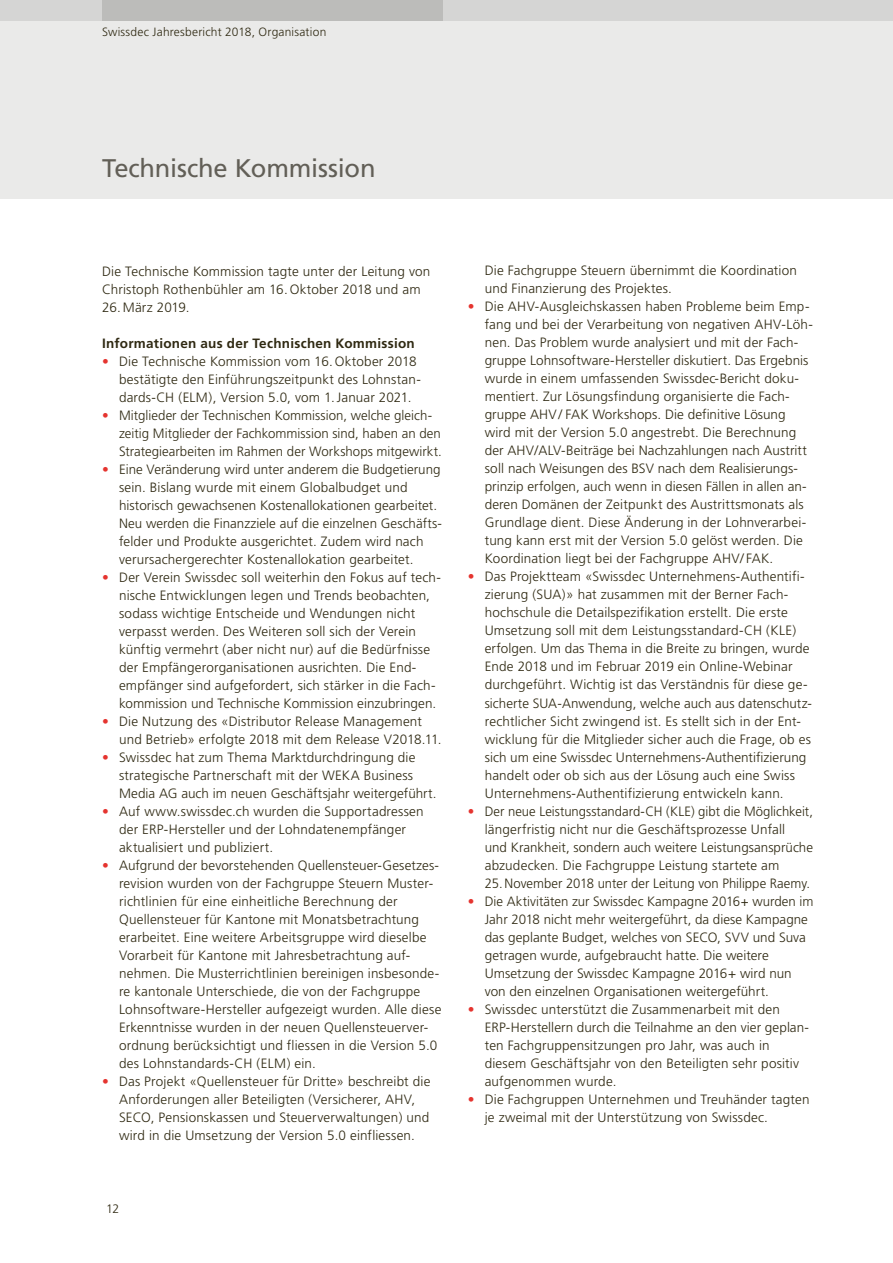
<style>
.page{position:relative;width:893px;height:1263px;background:#fff}
.page>*{position:absolute;margin:0;border:0;box-sizing:border-box;transform-origin:0 0}
.t1{font:25.5px "Frutiger";letter-spacing:-.005em;color:#625f57}
.t2{font:300 13.5px/18px "Frutiger";letter-spacing:.01em;color:#2f2912}
.t3{font:700 13.5px "Frutiger";letter-spacing:.02em;color:#2f2912}
.t4{font:300 12.3px "Frutiger";color:#2f2912}
.t5{font:300 12px "Frutiger";letter-spacing:.015em;color:#2f2912}
.s1{font-family:"Frutiger LT Std";color:#e5342f}
</style>
<div class="page">
<div style="left:0;top:0;width:893px;height:199px;background:#eaeae9"></div>
<div style="left:0;top:0;width:893px;height:20px;background:#d5d5d4"></div>
<div style="left:102px;top:0;width:340px;height:20px;background:#bcbcba"></div>
<p class="t5" style="left:102px;top:25px;width:226px">Swissdec Jahresbericht 2018, Organisation</p>
<h1 class="t1" style="left:102px;top:153px;width:275px">Technische Kommission</h1>
<p class="t2" style="left:102px;top:262px;width:330px">Die Technische Kommission tagte unter der Leitung von<br>Christoph Rothenbühler am 16. Oktober 2018 und am<br>26.März 2019.</p>
<p class="t3" style="left:102px;top:335px;width:314px">Informationen aus der Technischen Kommission</p>
<p class="t2" style="left:119px;top:352px;width:303px;text-indent:-17px"><span class="s1">•</span> Die Technische Kommission vom 16.Oktober 2018 bestätigte den Einführungszeitpunkt des Lohnstan&shy;dards-CH (ELM), Version 5.0, vom 1.Januar 2021.</p>
<p class="t2" style="left:119px;top:406px;width:324px;text-indent:-17px"><span class="s1">•</span> Mitglieder der Technischen Kommission, welche gleich&shy;zeitig Mitglieder der Fachkommission sind, haben an den<br>Strategiearbeiten im Rahmen der Workshops mitgewirkt.</p>
<p class="t2" style="left:119px;top:460px;width:324px;text-indent:-17px"><span class="s1">•</span> Eine Veränderung wird unter anderem die Budgetierung sein. Bislang wurde mit einem Globalbudget und historisch gewachsenen Kostenallokationen gearbeitet.<br>Neu werden die Finanzziele auf die einzelnen Geschäfts&shy;felder und Produkte ausgerichtet. Zudem wird nach verursachergerechter Kostenallokation gearbeitet.</p>
<p class="t2" style="left:119px;top:568px;width:323px;text-indent:-17px"><span class="s1">•</span> Der Verein Swissdec soll weiterhin den Fokus auf tech&shy;nische Entwicklungen legen und Trends beobachten, sodass wichtige Entscheide und Wendungen nicht verpasst werden. Des Weiteren soll sich der Verein künftig vermehrt (aber nicht nur) auf die Bedürfnisse der Empfängerorganisationen ausrichten. Die End&shy;empfänger sind aufgefordert, sich stärker in die Fach&shy;kommission und Technische Kommission einzubringen.</p>
<p class="t2" style="left:119px;top:712px;width:324px;text-indent:-17px"><span class="s1">•</span> Die Nutzung des «Distributor Release Management und Betrieb» erfolgte 2018 mit dem Release V2018.11.</p>
<p class="t2" style="left:119px;top:748px;width:319px;text-indent:-17px"><span class="s1">•</span> Swissdec hat zum Thema Marktdurchdringung die strategische Partnerschaft mit der WEKA Business<br>Media AG auch im neuen Geschäftsjahr weitergeführt.</p>
<p class="t2" style="left:119px;top:802px;width:306px;text-indent:-17px"><span class="s1">•</span> Auf www.swissdec.ch wurden die Supportadressen der ERP-Hersteller und der Lohndatenempfänger aktualisiert und publiziert.</p>
<p class="t2" style="left:119px;top:856px;width:324px;text-indent:-17px"><span class="s1">•</span> Aufgrund der bevorstehenden Quellensteuer-Gesetzes&shy;revision wurden von der Fachgruppe Steuern Muster&shy;richtlinien für eine einheitliche Berechnung der Quellensteuer für Kantone mit Monatsbetrachtung erarbeitet. Eine weitere Arbeitsgruppe wird dieselbe Vorarbeit für Kantone mit Jahresbetrachtung auf&shy;nehmen. Die Musterrichtlinien bereinigen insbesonde&shy;re kantonale Unterschiede, die von der Fachgruppe Lohnsoftware-Hersteller aufgezeigt wurden. Alle diese Erkenntnisse wurden in der neuen Quellensteuerver&shy;ordnung berücksichtigt und fliessen in die Version 5.0 des Lohnstandards-CH (ELM) ein.</p>
<p class="t2" style="left:119px;top:1072px;width:313px;text-indent:-17px"><span class="s1">•</span> Das Projekt «Quellensteuer für Dritte» beschreibt die Anforderungen aller Beteiligten (Versicherer, AHV, SECO, Pensionskassen und Steuerverwaltungen) und wird in die Umsetzung der Version 5.0 einfliessen.</p>
<p class="t4" style="left:106px;top:1201px;width:14px">12</p>
<p class="t2" style="left:485px;top:262px;width:314px">Die Fachgruppe Steuern übernimmt die Koordination und Finanzierung des Projektes.</p>
<p class="t2" style="left:485px;top:298px;width:330px;text-indent:-17px"><span class="s1">•</span> Die AHV-Ausgleichskassen haben Probleme beim Emp&shy;fang und bei der Verarbeitung von negativen AHV-Löh&shy;nen. Das Problem wurde analysiert und mit der Fach&shy;gruppe Lohnsoftware-Hersteller diskutiert. Das Ergebnis wurde in einem umfassenden Swissdec-Bericht doku&shy;mentiert. Zur Lösungsfindung organisierte die Fach&shy;gruppe AHV/ FAK Workshops. Die definitive Lösung wird mit der Version 5.0 angestrebt. Die Berechnung der AHV/ALV-Beiträge bei Nachzahlungen nach Austritt soll nach Weisungen des BSV nach dem Realisierungs&shy;prinzip erfolgen, auch wenn in diesen Fällen in allen an&shy;deren Domänen der Zeitpunkt des Austrittsmonats als Grundlage dient. Diese Änderung in der Lohnverarbei&shy;tung kann erst mit der Version 5.0 gelöst werden. Die Koordination liegt bei der Fachgruppe AHV/ FAK.</p>
<p class="t2" style="left:485px;top:568px;width:329px;text-indent:-17px"><span class="s1">•</span> Das Projektteam «Swissdec Unternehmens-Authentifi&shy;zierung (SUA)» hat zusammen mit der Berner Fach&shy;hochschule die Detailspezifikation erstellt. Die erste Umsetzung soll mit dem Leistungsstandard-CH (KLE) erfolgen. Um das Thema in die Breite zu bringen, wurde Ende 2018 und im Februar 2019 ein Online-Webinar durchgeführt. Wichtig ist das Verständnis für diese ge&shy;sicherte SUA-Anwendung, welche auch aus datenschutz&shy;rechtlicher Sicht zwingend ist. Es stellt sich in der Ent&shy;wicklung für die Mitglieder sicher auch die Frage, ob es sich um eine Swissdec Unternehmens-Authentifizierung handelt oder ob sich aus der Lösung auch eine Swiss Unternehmens-Authentifizierung entwickeln kann.</p>
<p class="t2" style="left:485px;top:802px;width:330px;text-indent:-17px"><span class="s1">•</span> Der neue Leistungsstandard-CH (KLE) gibt die Möglichkeit, längerfristig nicht nur die Geschäftsprozesse Unfall<br>und Krankheit, sondern auch weitere Leistungsansprüche abzudecken. Die Fachgruppe Leistung startete am 25.November 2018 unter der Leitung von Philippe Raemy.</p>
<p class="t2" style="left:485px;top:892px;width:330px;text-indent:-17px"><span class="s1">•</span> Die Aktivitäten zur Swissdec Kampagne 2016+ wurden im Jahr 2018 nicht mehr weitergeführt, da diese Kampagne das geplante Budget, welches von SECO, SVV und Suva getragen wurde, aufgebraucht hatte. Die weitere Umsetzung der Swissdec Kampagne 2016+ wird nun von den einzelnen Organisationen weitergeführt.</p>
<p class="t2" style="left:485px;top:1000px;width:326px;text-indent:-17px"><span class="s1">•</span> Swissdec unterstützt die Zusammenarbeit mit den ERP-Herstellern durch die Teilnahme an den vier geplan&shy;ten Fachgruppensitzungen pro Jahr, was auch in diesem Geschäftsjahr von den Beteiligten sehr positiv aufgenommen wurde.</p>
<p class="t2" style="left:485px;top:1090px;width:326px;text-indent:-17px"><span class="s1">•</span> Die Fachgruppen Unternehmen und Treuhänder tagten je zweimal mit der Unterstützung von Swissdec.</p>
</div>
